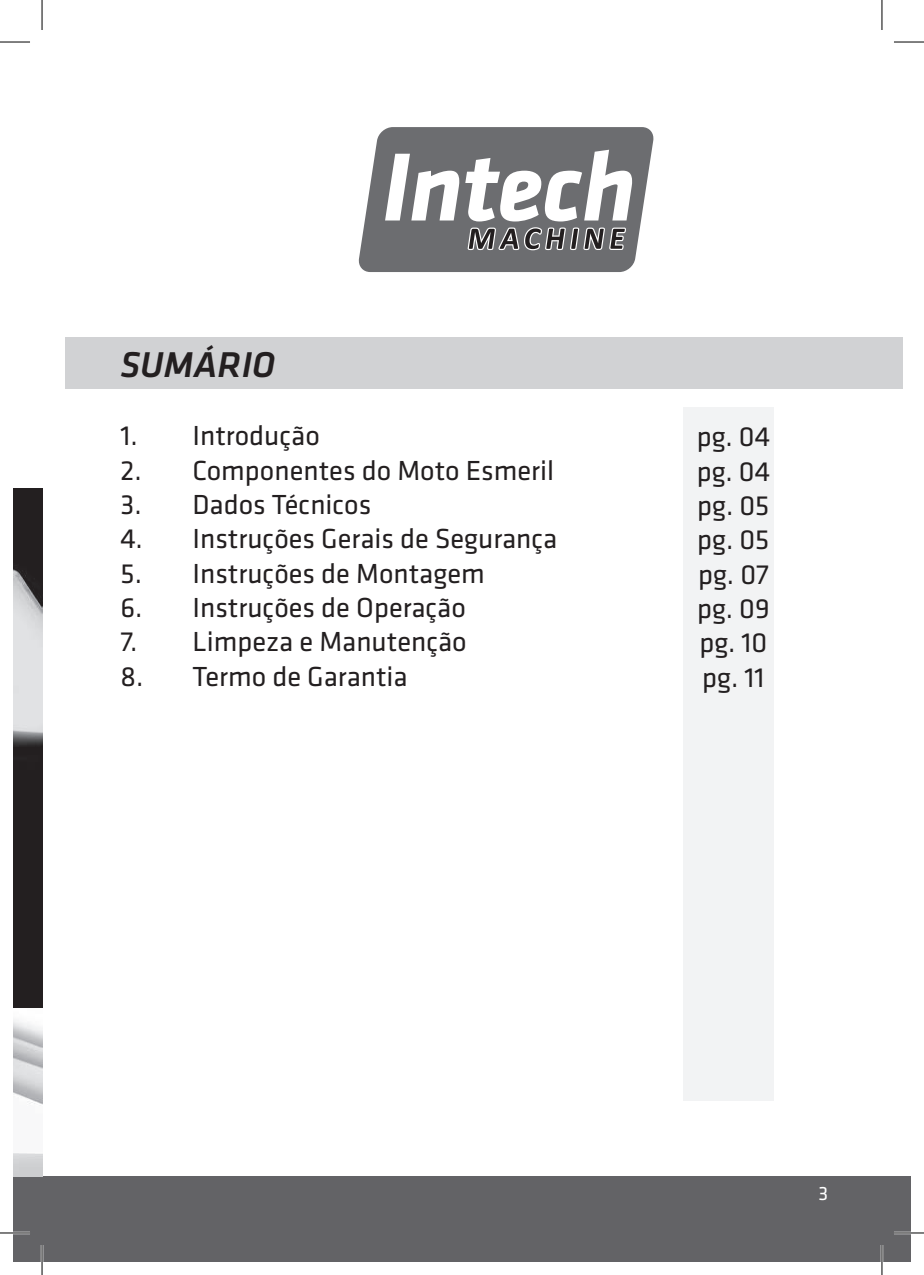
<style>
.page{position:relative;width:924px;height:1275px;background:#fff}
.page>*{position:absolute;margin:0;border:0;box-sizing:border-box;transform-origin:0 0}
.t1{font:italic 500 37.2px "Klavika";color:#231f20}
.t2{font:28.6px "Klavika";color:#231f20}
.t3{font:20px "Klavika";color:#fff}
</style>
<div class="page">
<div style="left:14px;top:1176px;width:895px;height:85px;background:#636366"></div>
<div style="left:65px;top:337px;width:837px;height:51px;background:#d1d2d4"></div>
<div style="left:683px;top:407px;width:90px;height:693px;background:#f2f3f4"></div>
<svg style="left:358px;top:127px;width:296px;height:145px"></svg>
<img style="left:14px;top:1019px;width:28px;height:157px">
<img style="left:14px;top:488px;width:28px;height:520px">
<hr style="left:0;top:1231px;width:30px;height:3px;background:#fff">
<hr style="left:893px;top:1231px;width:30px;height:3px;background:#fff">
<hr style="left:41px;top:1245px;width:2px;height:30px;background:#fff">
<hr style="left:880px;top:1245px;width:2px;height:30px;background:#fff">
<hr style="left:0;top:42px;width:30px;height:1px;background:#000">
<hr style="left:893px;top:42px;width:30px;height:1px;background:#000">
<hr style="left:0;top:1232px;width:30px;height:1px;background:#000">
<hr style="left:893px;top:1232px;width:30px;height:1px;background:#000">
<hr style="left:42px;top:0;width:1px;height:30px;background:#000">
<hr style="left:42px;top:1245px;width:1px;height:30px;background:#000">
<hr style="left:881px;top:0;width:1px;height:30px;background:#000">
<hr style="left:881px;top:1245px;width:1px;height:30px;background:#000">
<p class="t1" style="left:120px;top:344px;width:156px">SUMÁRIO</p>
<p class="t2" style="left:120px;top:420px;width:201px">1. Introdução</p>
<p class="t2" style="left:120px;top:454px;width:435px">2. Componentes do Moto Esmeril</p>
<p class="t2" style="left:120px;top:489px;width:252px">3. Dados Técnicos</p>
<p class="t2" style="left:120px;top:523px;width:438px">4. Instruções Gerais de Segurança</p>
<p class="t2" style="left:120px;top:557px;width:366px">5. Instruções de Montagem</p>
<p class="t2" style="left:120px;top:592px;width:347px">6. Instruções de Operação</p>
<p class="t2" style="left:120px;top:626px;width:347px">7. Limpeza e Manutenção</p>
<p class="t2" style="left:120px;top:660px;width:288px">8. Termo de Garantia</p>
<p class="t2" style="left:696px;top:421px;width:75px">pg. 04</p>
<p class="t2" style="left:696px;top:455px;width:75px">pg. 04</p>
<p class="t2" style="left:697px;top:490px;width:74px">pg. 05</p>
<p class="t2" style="left:697px;top:524px;width:74px">pg. 05</p>
<p class="t2" style="left:697px;top:558px;width:72px">pg. 07</p>
<p class="t2" style="left:696px;top:593px;width:74px">pg. 09</p>
<p class="t2" style="left:699px;top:627px;width:69px">pg. 10</p>
<p class="t2" style="left:702px;top:661px;width:64px">pg. 11</p>
<p class="t3" style="left:818px;top:1183px;width:11px">3</p>
</div>
